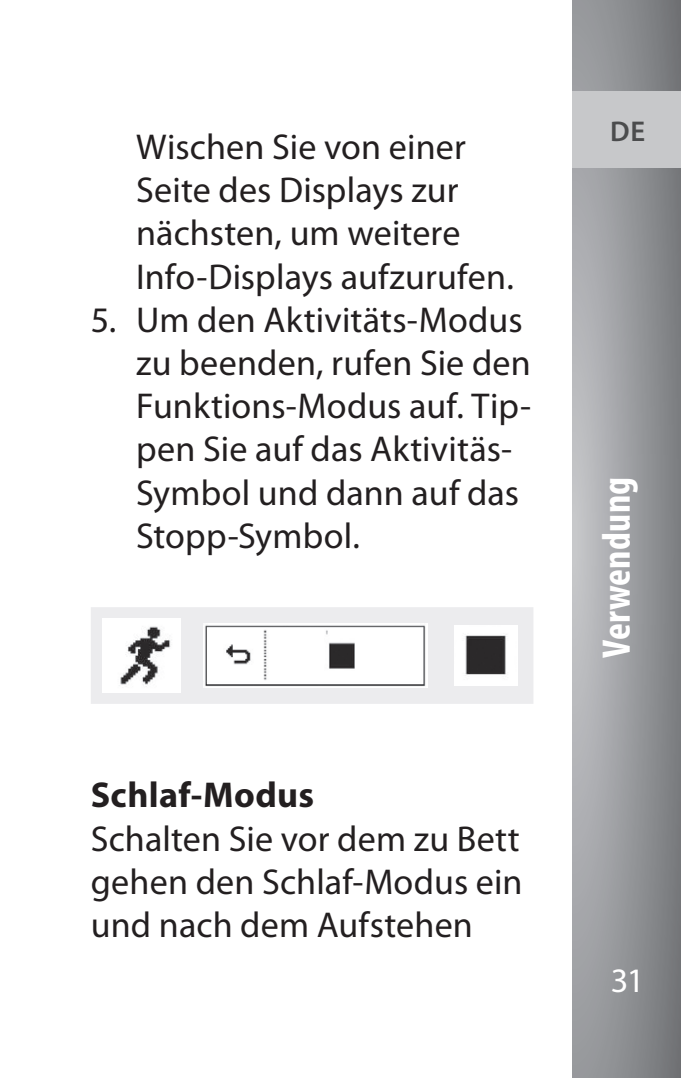
<style>
.page{position:relative;width:681px;height:1078px;background:#fff}
.page>*{position:absolute;margin:0;border:0;box-sizing:border-box;transform-origin:0 0}
.t1{font:700 condensed 40px "Myriad Pro";letter-spacing:.005em;color:#fff}
.t2{font:36px/43.2px "Myriad Pro";letter-spacing:.005em;color:#231f20}
.t3{font:700 36px "Myriad Pro";letter-spacing:.01em;color:#231f20}
.t4{font:34.4px "Myriad Pro";color:#fff}
.t5{font:600 28.8px "Myriad Pro";color:#4b4c4d}
</style>
<div class="page">
<svg style="left:572px;top:0;width:108px;height:1077px;background:#9ea0a3"></svg>
<div style="left:572px;top:91px;width:108px;height:76px;background:#c7c8ca"></div>
<div style="left:91px;top:607px;width:442px;height:96px;background:#ececee"></div>
<img style="left:103px;top:618px;width:78px;height:74px">
<img style="left:203px;top:623px;width:224px;height:64px">
<img style="left:454px;top:625px;width:63px;height:60px">
<p class="t2" style="left:136px;top:125px;width:379px">Wischen Sie von einer<br>Seite des Displays zur nächsten, um weitere<br>Info-Displays aufzurufen.</p>
<p class="t2" style="left:136px;top:297px;width:396px;text-indent:-45px">5. Um den Aktivitäts-Modus zu beenden, rufen Sie den<br>Funktions-Modus auf. Tip&shy;pen Sie auf das Aktivitäs-<br>Symbol und dann auf das<br>Stopp-Symbol.</p>
<p class="t3" style="left:91px;top:771px;width:225px">Schlaf-Modus</p>
<p class="t2" style="left:91px;top:816px;width:433px;text-align:justify">Schalten Sie vor dem zu Bett gehen den Schlaf-Modus ein und nach dem Aufstehen</p>
<p class="t5" style="left:610px;top:113px;width:36px">DE</p>
<p class="t1" style="left:591px;top:657px;width:182px;rotate:-90deg">Verwendung</p>
<p class="t4" style="left:610px;top:959px;width:35px">31</p>
</div>
